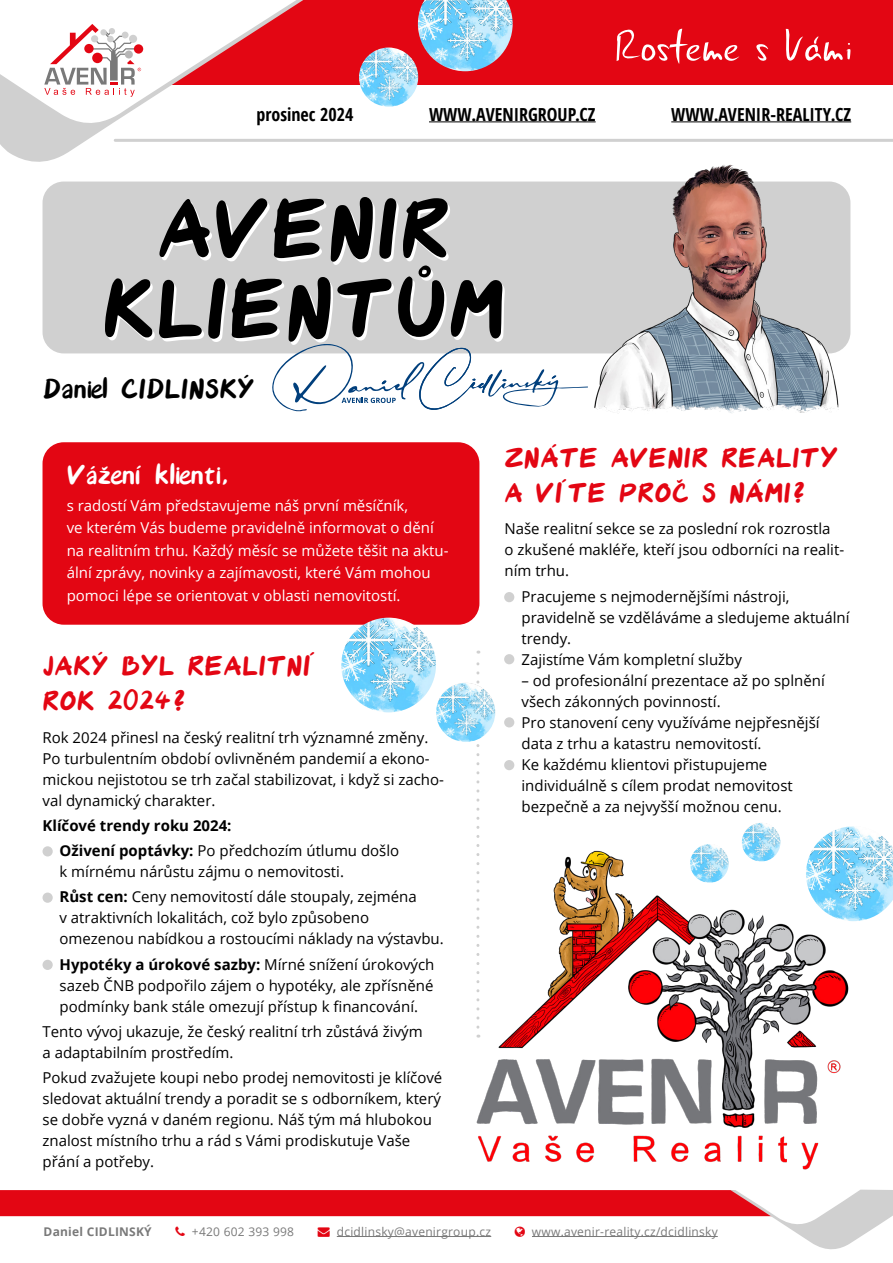
<style>
.page{position:relative;width:893px;height:1263px;background:#fff}
.page>*{position:absolute;margin:0;border:0;box-sizing:border-box;transform-origin:0 0}
.t1{font:108.6px/79.9px "Avenir Font";color:#000;text-align:center}
.t2{font:36px/34.5px "Avenir Font";color:#e30613}
.t3{font:36px "Avenir Font";color:#000}
.t4{font:36px "Avenir Font";color:#fff}
.t5{font:700 condensed 18px "Open Sans";color:#000}
.t6{font:15px/21px "Open Sans";color:#000}
.t7{font:15px/22.5px "Open Sans";color:#fff}
.t8{font:700 15px/25.2px "Open Sans";color:#000}
.t9{font:12px "Open Sans";letter-spacing:.02em;color:#797979}
.t10{font:700 12px "Open Sans";letter-spacing:.02em;color:#797979}
.s1{font-weight:400}
.s2{font-weight:700}
.s3{color:#e30613}
</style>
<div class="page">
<div style="left:43px;top:182px;width:807px;height:171px;background:#d0d0d0;border-radius:21px"></div>
<hr style="left:115px;top:139px;width:778px;height:3px;background:#d0d0d0">
<div style="left:22px;top:0;width:871px;height:85px;background:#e30613"></div>
<svg style="left:0;top:0;width:303px;height:162px"></svg>
<svg style="left:617px;top:29px;width:123px;height:35px"></svg>
<svg style="left:756px;top:44px;width:13px;height:17px"></svg>
<svg style="left:786px;top:29px;width:64px;height:32px"></svg>
<svg style="left:0;top:0;width:302px;height:129px"></svg>
<img style="left:359px;top:48px;width:59px;height:59px;border-radius:30px">
<img style="left:418px;top:0;width:95px;height:71px">
<div style="left:43px;top:442px;width:436px;height:183px;background:#e30613;border-radius:21px"></div>
<svg style="left:476px;top:651px;width:3px;height:185px"></svg>
<div style="left:504px;top:592px;width:10px;height:10px;background:#d0d0d0;border-radius:50%"></div>
<div style="left:504px;top:654px;width:10px;height:10px;background:#d0d0d0;border-radius:50%"></div>
<div style="left:504px;top:717px;width:10px;height:10px;background:#d0d0d0;border-radius:50%"></div>
<div style="left:504px;top:760px;width:10px;height:10px;background:#d0d0d0;border-radius:50%"></div>
<div style="left:43px;top:846px;width:10px;height:10px;background:#d0d0d0;border-radius:50%"></div>
<div style="left:43px;top:892px;width:10px;height:11px;background:#d0d0d0;border-radius:50%"></div>
<div style="left:43px;top:960px;width:10px;height:10px;background:#d0d0d0;border-radius:50%"></div>
<img style="left:476px;top:836px;width:373px;height:334px">
<img style="left:436px;top:683px;width:59px;height:59px;border-radius:30px">
<img style="left:742px;top:823px;width:38px;height:38px;border-radius:19px">
<img style="left:341px;top:618px;width:95px;height:94px;border-radius:47px">
<img style="left:806px;top:826px;width:87px;height:95px">
<img style="left:690px;top:844px;width:39px;height:39px;border-radius:19px">
<hr style="left:429px;top:121px;width:167px;height:1px;background:#000">
<hr style="left:671px;top:121px;width:180px;height:1px;background:#000">
<img style="left:579px;top:164px;width:270px;height:249px">
<svg style="left:269px;top:344px;width:319px;height:69px"></svg>
<svg style="left:0;top:1189px;width:893px;height:61px"></svg>
<p class="t5" style="left:257px;top:101px;width:98px">prosinec 2024</p>
<p class="t5" style="left:429px;top:101px;width:168px">WWW.AVENIRGROUP.CZ</p>
<p class="t5" style="left:671px;top:101px;width:181px">WWW.AVENIR-REALITY.CZ</p>
<h1 class="t1" style="left:102px;top:192px;width:405px">AVENIR<br>KLIENTŮM</h1>
<h2 class="t3" style="left:43px;top:374px;width:214px">Daniel CIDLINSKÝ</h2>
<h2 class="t4" style="left:67px;top:460px;width:164px">Vážení klienti,</h2>
<p class="t7" style="left:67px;top:493px;width:383px">s radostí Vám představujeme náš první měsíčník,<br>ve kterém Vás budeme pravidelně informovat o dění na realitním trhu. Každý měsíc se můžete těšit na aktu&shy;ální zprávy, novinky a zajímavosti, které Vám mohou pomoci lépe se orientovat v oblasti nemovitostí.</p>
<h2 class="t2" style="left:43px;top:650px;width:274px">JAKÝ BYL REALITNÍ<br>ROK 2024?</h2>
<p class="t6" style="left:43px;top:726px;width:403px">Rok 2024 přinesl na český realitní trh významné změny.<br>Po turbulentním období ovlivněném pandemií a ekono&shy;mickou nejistotou se trh začal stabilizovat, i když si zacho&shy;val dynamický charakter.</p>
<p class="t8" style="left:60px;top:812px;width:341px;text-indent:-17px">Klíčové trendy roku 2024:<br>Oživení poptávky: <span class="s1">Po předchozím útlumu došlo</span></p>
<p class="t6" style="left:60px;top:859px;width:359px;line-height:25.2px">k mírnému nárůstu zájmu o nemovitosti.<br><span class="s2">Růst cen:</span> Ceny nemovitostí dále stoupaly, zejména</p>
<p class="t6" style="left:60px;top:907px;width:386px">v atraktivních lokalitách, což bylo způsobeno omezenou nabídkou a rostoucími náklady na výstavbu.</p>
<p class="t6" style="left:60px;top:953px;width:376px;text-align:justify"><span class="s2">Hypotéky a úrokové sazby:</span> Mírné snížení úrokových sazeb ČNB podpořilo zájem o hypotéky, ale zpřísněné podmínky bank stále omezují přístup k financování.</p>
<p class="t6" style="left:43px;top:1020px;width:382px">Tento vývoj ukazuje, že český realitní trh zůstává živým a adaptabilním prostředím.</p>
<p class="t6" style="left:43px;top:1067px;width:401px">Pokud zvažujete koupi nebo prodej nemovitosti je klíčové sledovat aktuální trendy a poradit se s odborníkem, který se dobře vyzná v daném regionu. Náš tým má hlubokou znalost místního trhu a rád s Vámi prodiskutuje Vaše přání a potřeby.</p>
<h2 class="t2" style="left:504px;top:442px;width:336px">ZNÁTE AVENIR REALITY<br>A VÍTE PROČ S NÁMI?</h2>
<p class="t6" style="left:504px;top:518px;width:341px">Naše realitní sekce se za poslední rok rozrostla<br>o zkušené makléře, kteří jsou odborníci na realit&shy;ním trhu.</p>
<p class="t6" style="left:521px;top:585px;width:330px">Pracujeme s nejmodernějšími nástroji, pravidelně se vzděláváme a sledujeme aktuální trendy.<br>Zajistíme Vám kompletní služby</p>
<p class="t6" style="left:521px;top:669px;width:305px">– od profesionální prezentace až po splnění všech zákonných povinností.<br>Pro stanovení ceny využíváme nejpřesnější data z trhu a katastru nemovitostí.<br>Ke každému klientovi přistupujeme individuálně s cílem prodat nemovitost bezpečně a za nejvyšší možnou cenu.</p>
<p class="t10" style="left:44px;top:1223px;width:110px">Daniel CIDLINSKÝ</p>
<p class="t9" style="left:192px;top:1223px;width:104px">+420 602 393 998</p>
<p class="t9" style="left:318px;top:1223px;width:175px"><span class="s3">→</span> dcidlinsky@avenirgroup.cz</p>
<p class="t9" style="left:532px;top:1223px;width:187px">www.avenir-reality.cz/dcidlinsky</p>
</div>
